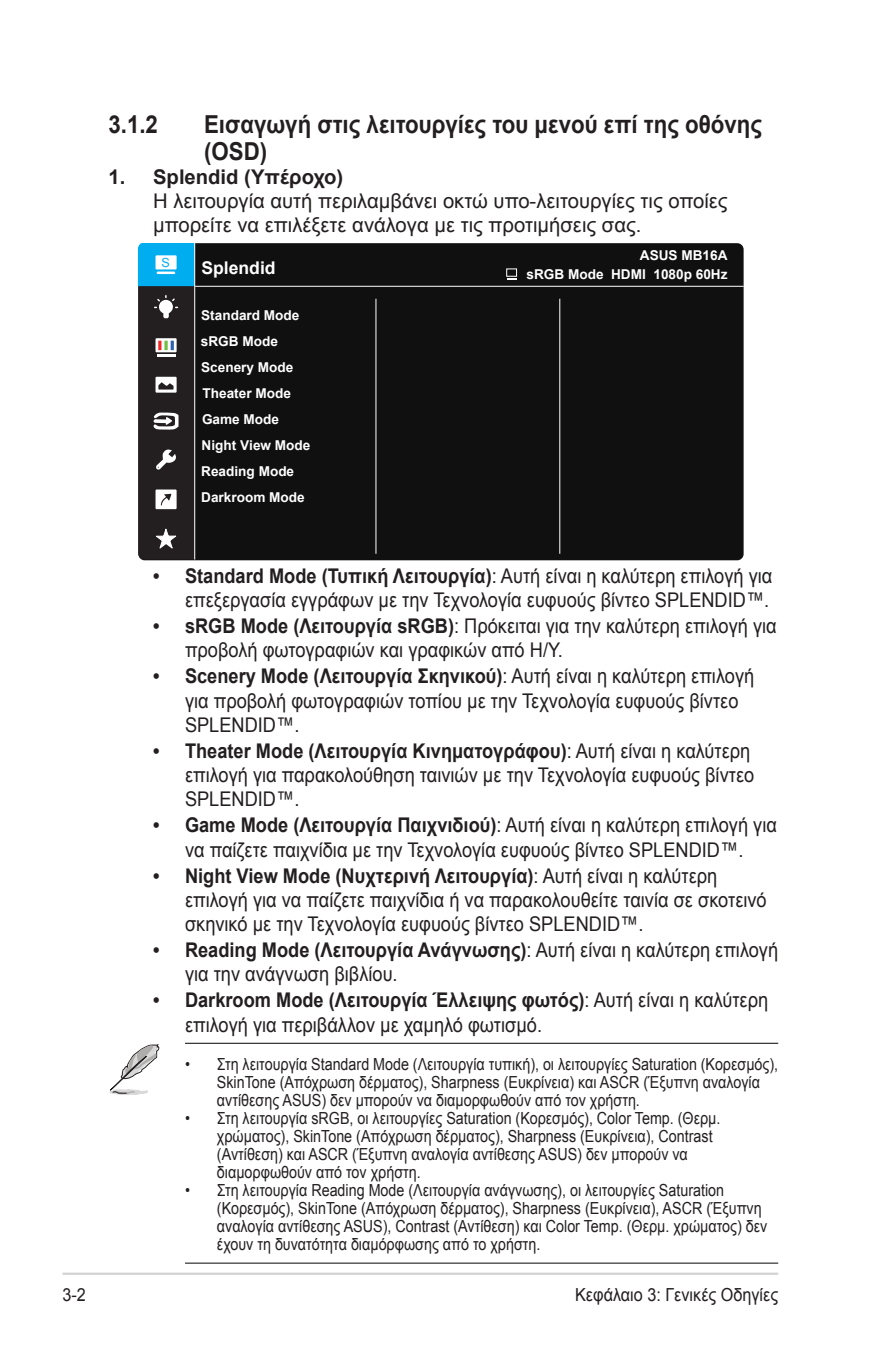
<style>
.page{position:relative;width:893px;height:1346px;background:#fff}
.page>*{position:absolute;margin:0;border:0;box-sizing:border-box;transform-origin:0 0}
.Heading_2{font:700 24.75px/27px "Arial";color:#231f20;scale:.9 1}
.Body_Text_Indent{font:20.25px/24.3px "Arial";color:#231f20;scale:.9 1}
.Body_Text_Indent-2{font:20.25px/24.3px "Arial";color:#231f20}
.OSD_Item{font:700 20.25px "Arial";color:#231f20}
.t1{font:18px "Arial";color:#231f20;scale:.9 1}
.t2{font:700 17.55px "Arial";color:#fff}
.t3{font:16.65px/18px "Arial";color:#231f20;scale:.86 1}
.t4{font:700 13.5px/26.1px "Arial";color:#fff}
.t5{font:12.6px "Arial";color:#00aeef}
.s1{font-weight:700}
</style>
<div class="page">
<hr style="left:63px;top:1272px;width:715px;height:3px;background:#d1d2d4">
<div style="left:138px;top:243px;width:606px;height:317px;background:#101010;border-radius:6px"></div>
<hr style="left:139px;top:286px;width:605px;height:1px;background:#fff">
<hr style="left:376px;top:299px;width:1px;height:255px;background:#fff">
<hr style="left:559px;top:299px;width:1px;height:255px;background:#fff">
<div style="left:506px;top:269px;width:11px;height:7px;border:1px solid #fff"></div>
<svg style="left:138px;top:243px;width:57px;height:316px;background:#3b4c54"></svg>
<hr style="left:185px;top:1043px;width:593px;height:1px;background:#231f20">
<hr style="left:185px;top:1262px;width:593px;height:1px;background:#231f20">
<svg style="left:109px;top:1044px;width:50px;height:51px"></svg>
<p class="Heading_2" style="left:108px;top:111px;width:57px">3.1.2</p>
<p class="Heading_2" style="left:204px;top:111px;width:621px">Εισαγωγή στις λειτουργίες του μενού επί της οθόνης (OSD)</p>
<p class="OSD_Item" style="left:108px;top:163px;width:236px">1. Splendid (Υπέροχο)</p>
<p class="Body_Text_Indent-2" style="left:153px;top:189px;width:576px">Η λειτουργία αυτή περιλαμβάνει οκτώ υπο-λειτουργίες τις οποίες μπορείτε να επιλέξετε ανάλογα με τις προτιμήσεις σας.</p>
<p class="t5" style="left:162px;top:255px;width:10px">S</p>
<p class="t2" style="left:201px;top:256px;width:76px">Splendid</p>
<p class="t4" style="left:201px;top:302px;width:100px">Standard Mode sRGB Mode</p>
<p class="t4" style="left:201px;top:354px;width:94px">Scenery Mode</p>
<p class="t4" style="left:202px;top:380px;width:90px">Theater Mode</p>
<p class="t4" style="left:202px;top:406px;width:110px">Game Mode<br>Night View Mode</p>
<p class="t4" style="left:201px;top:458px;width:105px">Reading Mode<br>Darkroom Mode</p>
<p class="t4" style="left:640px;top:243px;width:89px">ASUS MB16A</p>
<p class="t4" style="left:526px;top:261px;width:203px">sRGB Mode HDMI 1080p 60Hz</p>
<p class="Body_Text_Indent" style="left:153px;top:564px;width:689px;text-align:right"><span class="s1">• Standard Mode (Τυπική Λειτουργία)</span>: Αυτή είναι η καλύτερη επιλογή για επεξεργασία εγγράφων με την Τεχνολογία ευφυούς βίντεο SPLENDID™.</p>
<p class="Body_Text_Indent" style="left:185px;top:614px;width:659px;text-indent:-32px"><span class="s1">• sRGB Mode (Λειτουργία sRGB)</span>: Πρόκειται για την καλύτερη επιλογή για προβολή φωτογραφιών και γραφικών από Η/Υ.</p>
<p class="Body_Text_Indent" style="left:185px;top:664px;width:634px;text-indent:-32px"><span class="s1">• Scenery Mode (Λειτουργία Σκηνικού)</span>: Αυτή είναι η καλύτερη επιλογή για προβολή φωτογραφιών τοπίου με την Τεχνολογία ευφυούς βίντεο<br>SPLENDID™.</p>
<p class="Body_Text_Indent" style="left:185px;top:739px;width:634px;text-indent:-32px"><span class="s1">• Theater Mode (Λειτουργία Κινηματογράφου)</span>: Αυτή είναι η καλύτερη επιλογή για παρακολούθηση ταινιών με την Τεχνολογία ευφυούς βίντεο<br>SPLENDID™.</p>
<p class="Body_Text_Indent" style="left:153px;top:813px;width:695px;text-align:center"><span class="s1">• Game Mode (Λειτουργία Παιχνιδιού)</span>: Αυτή είναι η καλύτερη επιλογή για να παίζετε παιχνίδια με την Τεχνολογία ευφυούς βίντεο SPLENDID™.</p>
<p class="Body_Text_Indent" style="left:185px;top:863px;width:648px;text-indent:-32px"><span class="s1">• Night View Mode (Νυχτερινή Λειτουργία)</span>: Αυτή είναι η καλύτερη επιλογή για να παίζετε παιχνίδια ή να παρακολουθείτε ταινία σε σκοτεινό σκηνικό με την Τεχνολογία ευφυούς βίντεο SPLENDID™.</p>
<p class="Body_Text_Indent" style="left:185px;top:938px;width:661px;text-indent:-32px"><span class="s1">• Reading Mode (Λειτουργία Ανάγνωσης)</span>: Αυτή είναι η καλύτερη επιλογή για την ανάγνωση βιβλίου.</p>
<p class="Body_Text_Indent" style="left:185px;top:988px;width:649px;text-indent:-32px"><span class="s1">• Darkroom Mode (Λειτουργία Έλλειψης φωτός)</span>: Αυτή είναι η καλύτερη επιλογή για περιβάλλον με χαμηλό φωτισμό.</p>
<p class="t3" style="left:217px;top:1055px;width:654px;text-indent:-32px">• Στη λειτουργία Standard Mode (Λειτουργία τυπική), οι λειτουργίες Saturation (Κορεσμός),<br>SkinTone (Απόχρωση δέρματος), Sharpness (Ευκρίνεια) και ASCR (Έξυπνη αναλογία αντίθεσης ASUS) δεν μπορούν να διαμορφωθούν από τον χρήστη.</p>
<p class="t3" style="left:217px;top:1109px;width:587px;text-indent:-32px">• Στη λειτουργία sRGB, οι λειτουργίες Saturation (Κορεσμός), Color Temp. (Θερμ. χρώματος), SkinTone (Απόχρωση δέρματος), Sharpness (Ευκρίνεια), Contrast (Αντίθεση) και ASCR (Έξυπνη αναλογία αντίθεσης ASUS) δεν μπορούν να διαμορφωθούν από τον χρήστη.</p>
<p class="t3" style="left:217px;top:1181px;width:642px;text-indent:-32px">• Στη λειτουργία Reading Mode (Λειτουργία ανάγνωσης), οι λειτουργίες Saturation (Κορεσμός), SkinTone (Απόχρωση δέρματος), Sharpness (Ευκρίνεια), ASCR (Έξυπνη αναλογία αντίθεσης ASUS), Contrast (Αντίθεση) και Color Temp. (Θερμ. χρώματος) δεν έχουν τη δυνατότητα διαμόρφωσης από το χρήστη.</p>
<p class="t1" style="left:63px;top:1282px;width:28px">3-2</p>
<p class="t1" style="left:575px;top:1282px;width:227px">Κεφάλαιο 3: Γενικές Οδηγίες</p>
</div>
